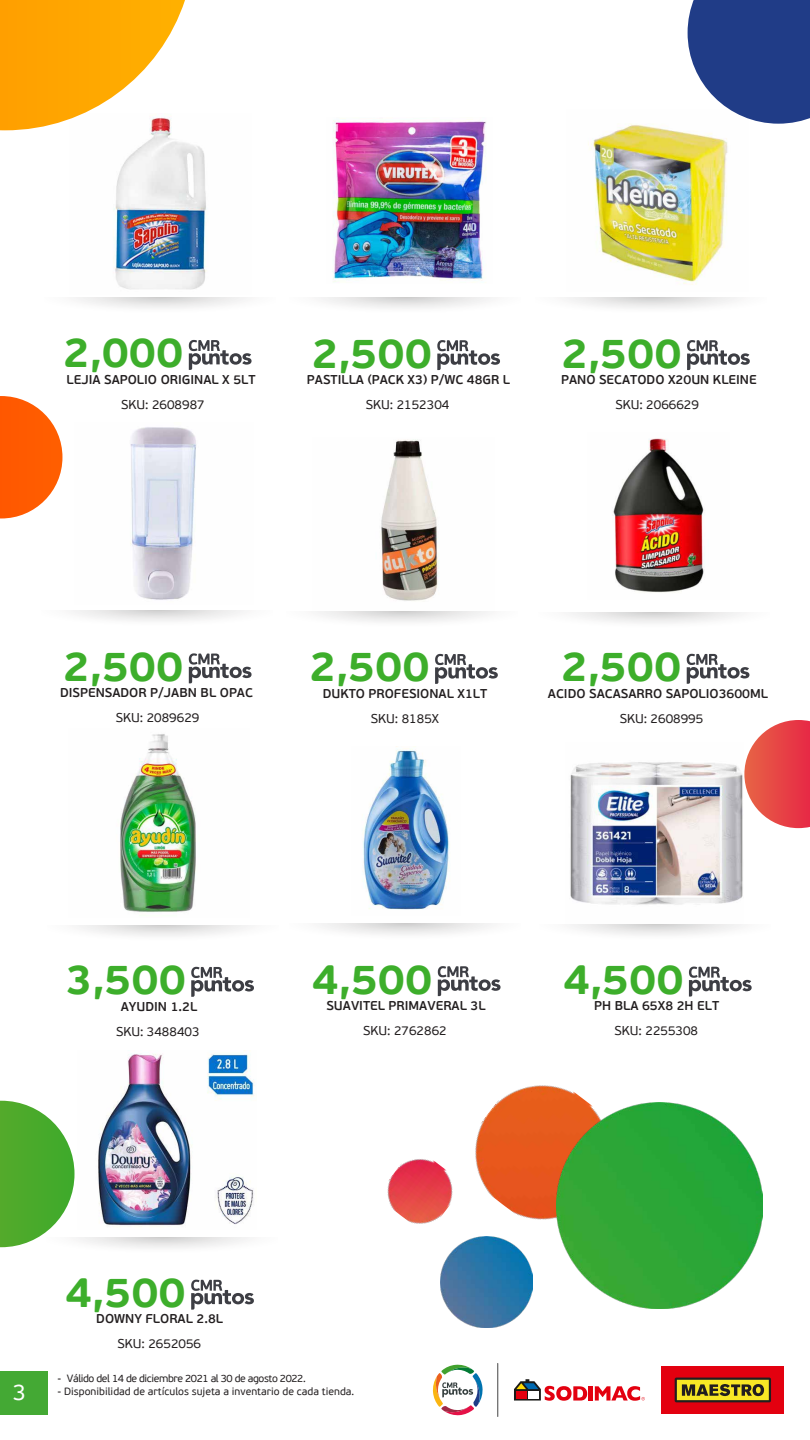
<style>
.page{position:relative;width:810px;height:1440px;background:#fff}
.page>*{position:absolute;margin:0;border:0;box-sizing:border-box;transform-origin:0 0}
.t1{font:700 41.78px "PF Beau Sans Pro";color:#3dae2b}
.t2{font:22.5px "PF Beau Sans Pro";color:#fff}
.t3{font:600 12.75px "PF Beau Sans Pro";color:#231f20}
.t4{font:12.75px "PF Beau Sans Pro";color:#231f20}
.t5{font:10.5px "PF Beau Sans Pro";color:#231f20}
.t6{font:10.5px "PF Beau Sans Pro";letter-spacing:-.04em;color:#231f20}
</style>
<div class="page">
<div style="left:0;top:1371px;width:48px;height:43px;background:#44a934"></div>
<img style="left:475px;top:1085px;width:114px;height:152px">
<img style="left:387px;top:1159px;width:66px;height:65px">
<img style="left:441px;top:1237px;width:91px;height:91px">
<img style="left:557px;top:1103px;width:205px;height:205px">
<svg style="left:191px;top:967px;width:63px;height:30px"></svg>
<img style="left:120px;top:734px;width:76px;height:178px">
<svg style="left:78px;top:925px;width:171px;height:11px"></svg>
<svg style="left:687px;top:654px;width:62px;height:30px"></svg>
<img style="left:613px;top:438px;width:91px;height:155px">
<svg style="left:570px;top:612px;width:171px;height:11px"></svg>
<svg style="left:189px;top:340px;width:63px;height:30px"></svg>
<img style="left:114px;top:130px;width:93px;height:160px">
<svg style="left:75px;top:297px;width:172px;height:11px"></svg>
<svg style="left:687px;top:340px;width:63px;height:30px"></svg>
<img style="left:588px;top:123px;width:140px;height:162px">
<svg style="left:566px;top:297px;width:171px;height:11px"></svg>
<svg style="left:437px;top:340px;width:63px;height:30px"></svg>
<img style="left:332px;top:120px;width:154px;height:162px">
<svg style="left:320px;top:297px;width:171px;height:11px"></svg>
<svg style="left:189px;top:653px;width:63px;height:30px"></svg>
<img style="left:130px;top:427px;width:66px;height:173px">
<svg style="left:72px;top:610px;width:172px;height:11px"></svg>
<svg style="left:438px;top:966px;width:63px;height:30px"></svg>
<img style="left:363px;top:746px;width:87px;height:164px">
<svg style="left:321px;top:924px;width:170px;height:11px"></svg>
<svg style="left:689px;top:967px;width:63px;height:30px"></svg>
<img style="left:570px;top:762px;width:173px;height:143px">
<svg style="left:570px;top:924px;width:172px;height:11px"></svg>
<svg style="left:191px;top:1280px;width:63px;height:30px"></svg>
<img style="left:98px;top:1053px;width:157px;height:174px">
<svg style="left:77px;top:1237px;width:172px;height:11px"></svg>
<svg style="left:435px;top:654px;width:63px;height:30px"></svg>
<img style="left:381px;top:439px;width:58px;height:162px">
<svg style="left:317px;top:611px;width:171px;height:11px"></svg>
<svg style="left:432px;top:1364px;width:51px;height:52px"></svg>
<hr style="left:497px;top:1363px;width:1px;height:54px;background:#444">
<hr style="left:589px;top:1386px;width:4px;height:15px;background:#e3000f">
<svg style="left:595px;top:1386px;width:50px;height:15px"></svg>
<svg style="left:514px;top:1379px;width:73px;height:22px"></svg>
<div style="left:661px;top:1366px;width:123px;height:48px;background:#e3000f"></div>
<svg style="left:675px;top:1378px;width:96px;height:24px;background:#998e22"></svg>
<svg style="left:688px;top:0;width:122px;height:124px;background:#3b5495"></svg>
<svg style="left:0;top:396px;width:62px;height:122px"></svg>
<svg style="left:744px;top:720px;width:66px;height:108px"></svg>
<svg style="left:0;top:1101px;width:75px;height:146px"></svg>
<svg style="left:0;top:0;width:185px;height:130px"></svg>
<h1 class="t1" style="left:63px;top:327px;width:122px">2,000</h1>
<p class="t3" style="left:67px;top:372px;width:191px">LEJIA SAPOLIO ORIGINAL X 5LT</p>
<p class="t4" style="left:121px;top:397px;width:85px">SKU: 2608987</p>
<h1 class="t1" style="left:311px;top:327px;width:122px">2,500</h1>
<p class="t3" style="left:307px;top:372px;width:205px">PASTILLA (PACK X3) P/WC 48GR L</p>
<p class="t4" style="left:366px;top:397px;width:85px">SKU: 2152304</p>
<h1 class="t1" style="left:561px;top:327px;width:122px">2,500</h1>
<p class="t3" style="left:561px;top:372px;width:197px">PANO SECATODO X20UN KLEINE</p>
<p class="t4" style="left:615px;top:397px;width:85px">SKU: 2066629</p>
<h1 class="t1" style="left:63px;top:640px;width:122px">2,500</h1>
<p class="t3" style="left:60px;top:685px;width:194px">DISPENSADOR P/JABN BL OPAC</p>
<p class="t4" style="left:116px;top:710px;width:85px">SKU: 2089629</p>
<h1 class="t1" style="left:309px;top:641px;width:122px">2,500</h1>
<p class="t3" style="left:323px;top:686px;width:166px">DUKTO PROFESIONAL X1LT</p>
<p class="t4" style="left:371px;top:711px;width:70px">SKU: 8185X</p>
<h1 class="t1" style="left:561px;top:641px;width:122px">2,500</h1>
<p class="t3" style="left:548px;top:686px;width:222px">ACIDO SACASARRO SAPOLIO3600ML</p>
<p class="t4" style="left:620px;top:711px;width:85px">SKU: 2608995</p>
<h1 class="t1" style="left:65px;top:954px;width:122px">3,500</h1>
<p class="t3" style="left:121px;top:999px;width:78px">AYUDIN 1.2L</p>
<p class="t4" style="left:116px;top:1024px;width:85px">SKU: 3488403</p>
<h1 class="t1" style="left:312px;top:953px;width:122px">4,500</h1>
<p class="t3" style="left:327px;top:998px;width:161px">SUAVITEL PRIMAVERAL 3L</p>
<p class="t4" style="left:363px;top:1023px;width:85px">SKU: 2762862</p>
<h1 class="t1" style="left:563px;top:954px;width:122px">4,500</h1>
<p class="t3" style="left:594px;top:998px;width:127px">PH BLA 65X8 2H ELT</p>
<p class="t4" style="left:615px;top:1024px;width:85px">SKU: 2255308</p>
<h2 class="t2" style="left:13px;top:1380px;width:15px">3</h2>
<h1 class="t1" style="left:65px;top:1267px;width:122px">4,500</h1>
<p class="t3" style="left:96px;top:1311px;width:128px">DOWNY FLORAL 2.8L</p>
<p class="t4" style="left:118px;top:1337px;width:85px">SKU: 2652056</p>
<p class="t6" style="left:58px;top:1372px;width:250px">- Válido del 14 de diciembre 2021 al 30 de agosto 2022.</p>
<p class="t5" style="left:58px;top:1385px;width:298px">- Disponibilidad de artículos sujeta a inventario de cada tienda.</p>
</div>
